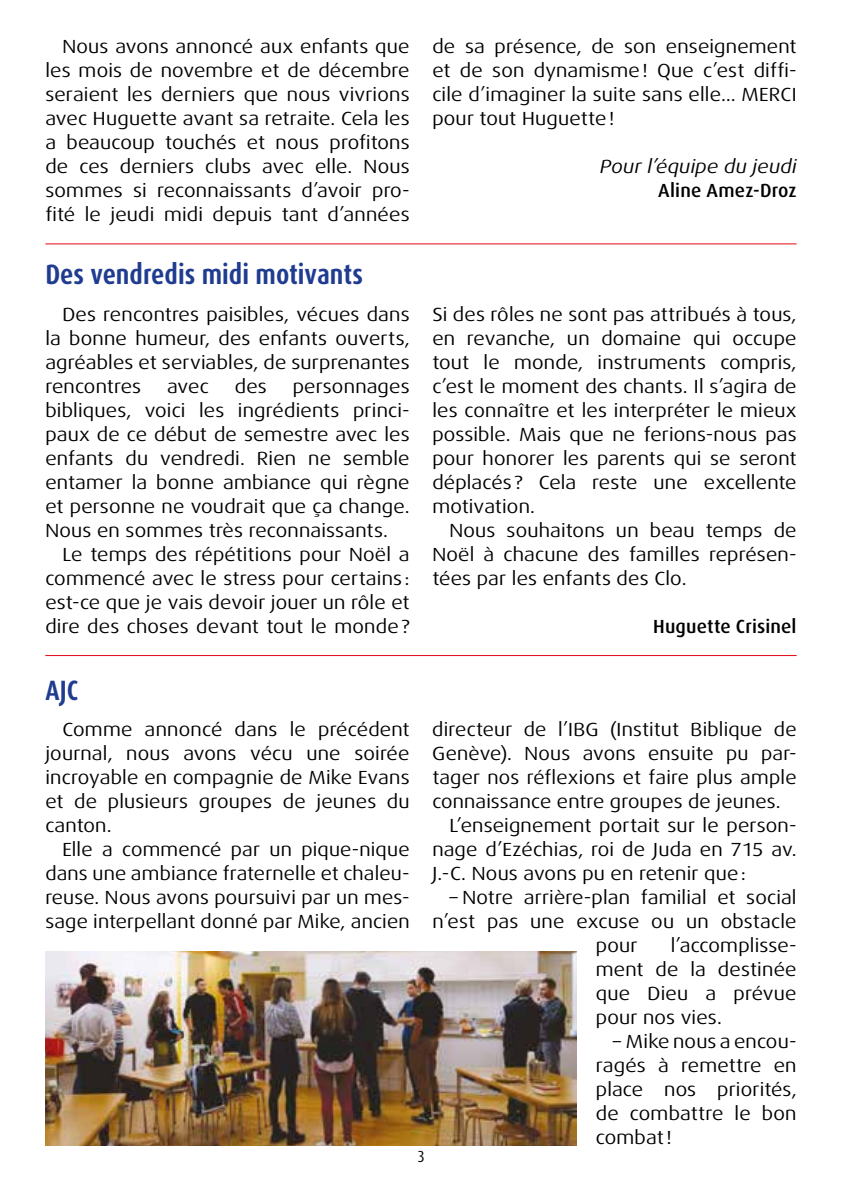
<style>
.page{position:relative;width:842px;height:1191px;background:#fff}
.page>*{position:absolute;margin:0;border:0;box-sizing:border-box;transform-origin:0 0}
.t1{font:700 condensed 28px "Dax OT";color:#1f3c90}
.t2{font:expanded 19px/24px "Dax OT";letter-spacing:.01em;color:#000;text-align:justify}
.t3{font:500 19px "Dax OT";letter-spacing:.01em;color:#000}
.t4{font:italic expanded 19px "Dax OT";letter-spacing:.01em;color:#000}
.t5{font:condensed 16px "Dax OT";color:#000}
</style>
<div class="page">
<img style="left:45px;top:951px;width:531px;height:194px">
<hr style="left:45px;top:655px;width:752px;height:1px;background:#e30613">
<hr style="left:45px;top:243px;width:752px;height:1px;background:#e30613">
<p class="t2" style="left:45px;top:34px;width:366px;text-indent:17px">Nous avons annoncé aux enfants que les mois de novembre et de décembre seraient les derniers que nous vivrions avec Huguette avant sa retraite. Cela les a beaucoup touchés et nous profitons de ces derniers clubs avec elle. Nous sommes si reconnaissants d’avoir pro&shy;fité le jeudi midi depuis tant d’années</p>
<p class="t2" style="left:432px;top:34px;width:366px">de sa présence, de son enseignement et de son dynamisme! Que c’est diffi&shy;cile d’imaginer la suite sans elle… MERCI pour tout Huguette!</p>
<p class="t4" style="left:600px;top:154px;width:198px">Pour l’équipe du jeudi</p>
<p class="t3" style="left:658px;top:178px;width:140px">Aline Amez-Droz</p>
<h1 class="t1" style="left:45px;top:257px;width:319px">Des vendredis midi motivants</h1>
<p class="t2" style="left:45px;top:302px;width:366px;text-indent:17px">Des rencontres paisibles, vécues dans la bonne humeur, des enfants ouverts, agréables et serviables, de surprenantes rencontres</p>
<p class="t2" style="left:167px;top:374px;width:43px">avec</p>
<p class="t2" style="left:235px;top:374px;width:34px">des</p>
<p class="t2" style="left:45px;top:374px;width:366px;text-indent:247px">personnages bibliques, voici les ingrédients princi&shy;paux de ce début de semestre avec les enfants du vendredi. Rien ne semble entamer la bonne ambiance qui règne et personne ne voudrait que ça change.<br>Nous en sommes très reconnaissants.</p>
<p class="t2" style="left:45px;top:542px;width:366px;text-indent:17px">Le temps des répétitions pour Noël a commencé avec le stress pour certains : est-ce que je vais devoir jouer un rôle et dire des choses devant tout le monde?</p>
<p class="t2" style="left:432px;top:302px;width:366px">Si des rôles ne sont pas attribués à tous, en revanche, un domaine qui occupe tout le monde, instruments compris, c’est le moment des chants. Il s’agira de les connaître et les interpréter le mieux possible. Mais que ne ferions-nous pas pour honorer les parents qui se seront déplacés ? Cela reste une excellente motivation.</p>
<p class="t2" style="left:432px;top:518px;width:366px;text-indent:17px">Nous souhaitons un beau temps de Noël à chacune des familles représen&shy;tées par les enfants des Clo.</p>
<p class="t3" style="left:653px;top:614px;width:145px">Huguette Crisinel</p>
<h1 class="t1" style="left:45px;top:672px;width:34px">AJC</h1>
<p class="t2" style="left:45px;top:718px;width:366px;text-indent:17px">Comme annoncé dans le précédent journal, nous avons vécu une soirée incroyable en compagnie de Mike Evans et de plusieurs groupes de jeunes du canton.</p>
<p class="t2" style="left:45px;top:838px;width:366px;text-indent:17px">Elle a commencé par un pique-nique dans une ambiance fraternelle et chaleu&shy;reuse. Nous avons poursuivi par un mes&shy;sage interpellant donné par Mike, ancien</p>
<p class="t2" style="left:432px;top:718px;width:366px">directeur de l’IBG (Institut Biblique de</p>
<p class="t2" style="left:432px;top:742px;width:366px">Genève). Nous avons ensuite pu par-</p>
<p class="t2" style="left:432px;top:766px;width:366px">tager nos réflexions et faire plus ample</p>
<p class="t2" style="left:432px;top:790px;width:350px">connaissance entre groupes de jeunes.</p>
<p class="t2" style="left:449px;top:814px;width:349px">L’enseignement portait sur le person-</p>
<p class="t2" style="left:432px;top:838px;width:366px">nage d’Ezéchias, roi de Juda en 715 av.</p>
<p class="t2" style="left:432px;top:862px;width:315px">J.-C. Nous avons pu en retenir que:</p>
<p class="t2" style="left:449px;top:886px;width:349px">– Notre arrière-plan familial et social</p>
<p class="t2" style="left:432px;top:910px;width:366px">n’est pas une excuse ou un obstacle</p>
<p class="t2" style="left:596px;top:933px;width:43px">pour</p>
<p class="t2" style="left:596px;top:933px;width:202px;text-indent:75px">l’accomplisse&shy;ment de la destinée que Dieu a prévue pour nos vies.</p>
<p class="t2" style="left:596px;top:1029px;width:202px;text-indent:17px">– Mike nous a encou&shy;ragés à remettre en place nos priorités, de combattre le bon combat!</p>
<p class="t5" style="left:417px;top:1146px;width:9px">3</p>
</div>
